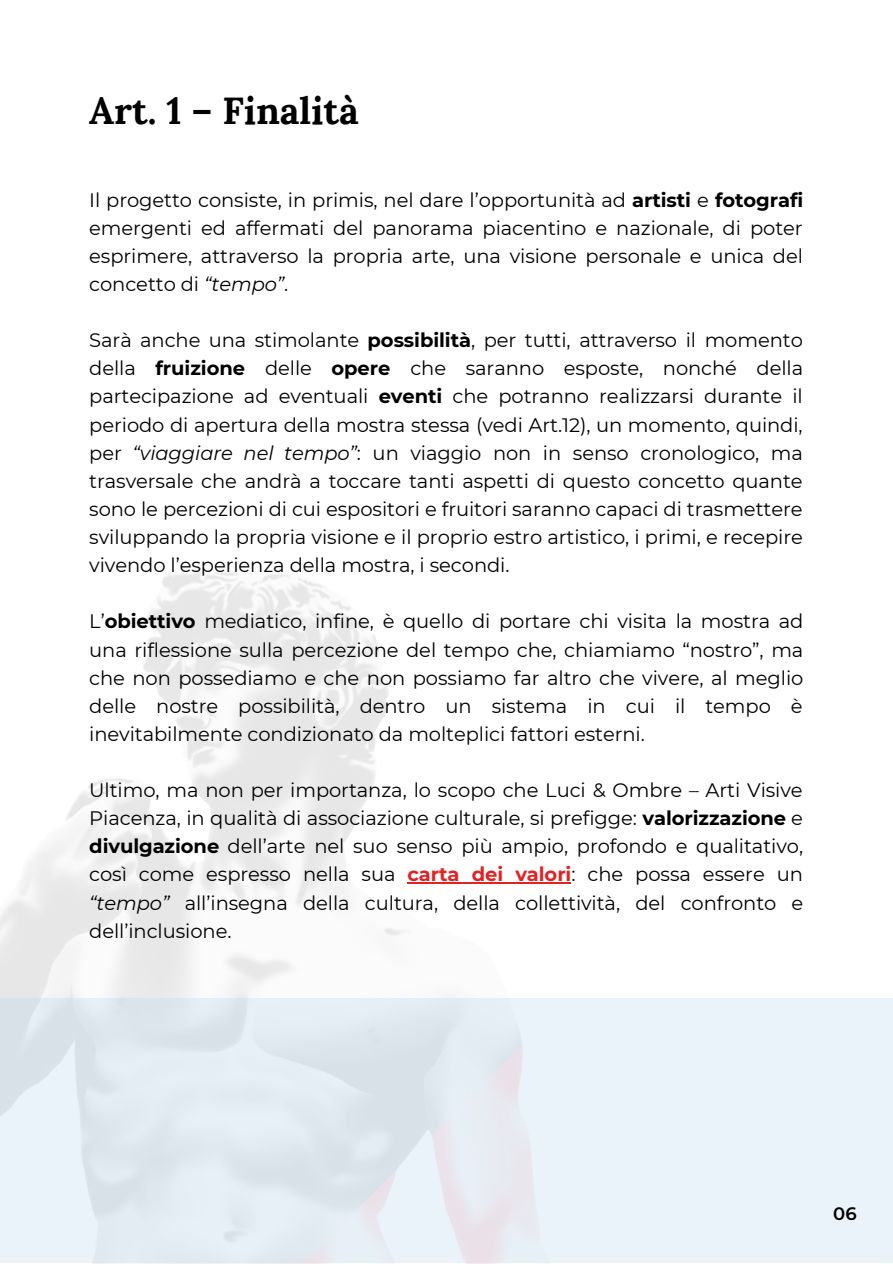
<style>
.page{position:relative;width:893px;height:1264px;background:#fff}
.page>*{position:absolute;margin:0;border:0;box-sizing:border-box;transform-origin:0 0}
.t1{font:700 37.5px "Lora";color:#000}
.t2{font:19.5px/28px "Montserrat";letter-spacing:-.005em;color:#000;text-align:justify}
.t3{font:600 18px "Montserrat";color:#000}
.s1{font-weight:700}
.s2{font-style:italic}
.s3{font-weight:700;color:#e12324}
</style>
<div class="page">
<img style="left:0;top:572px;width:730px;height:691px">
<hr style="left:407px;top:882px;width:164px;height:1px;background:#e12324">
<div style="left:0;top:997px;width:892px;height:265px;background:linear-gradient(to right,#e0e8ef,#ebf4fb)"></div>
<h1 class="t1" style="left:89px;top:79px;width:271px">Art. 1 – Finalità</h1>
<p class="t2" style="left:89px;top:185px;width:715px">Il progetto consiste, in primis, nel dare l’opportunità ad <span class="s1">artisti</span> e <span class="s1">fotografi </span>emergenti ed affermati del panorama piacentino e nazionale, di poter esprimere, attraverso la propria arte, una visione personale e unica del concetto di <span class="s2">“tempo”</span>.</p>
<p class="t2" style="left:89px;top:325px;width:715px">Sarà anche una stimolante <span class="s1">possibilità</span>, per tutti, attraverso il momento della <span class="s1">fruizione</span> delle <span class="s1">opere</span> che saranno esposte, nonché della partecipazione ad eventuali <span class="s1">eventi</span> che potranno realizzarsi durante il periodo di apertura della mostra stessa (vedi Art.12), un momento, quindi, per <span class="s2">“viaggiare nel tempo”</span>: un viaggio non in senso cronologico, ma trasversale che andrà a toccare tanti aspetti di questo concetto quante sono le percezioni di cui espositori e fruitori saranno capaci di trasmettere sviluppando la propria visione e il proprio estro artistico, i primi, e recepire vivendo l’esperienza della mostra, i secondi.</p>
<p class="t2" style="left:89px;top:606px;width:715px">L’<span class="s1">obiettivo</span> mediatico, infine, è quello di portare chi visita la mostra ad una riflessione sulla percezione del tempo che, chiamiamo “nostro”, ma che non possediamo e che non possiamo far altro che vivere, al meglio delle nostre possibilità, dentro un sistema in cui il tempo è inevitabilmente condizionato da molteplici fattori esterni.</p>
<p class="t2" style="left:89px;top:775px;width:715px">Ultimo, ma non per importanza, lo scopo che Luci &amp; Ombre – Arti Visive Piacenza, in qualità di associazione culturale, si prefigge: <span class="s1">valorizzazione</span> e <span class="s1">divulgazione</span> dell’arte nel suo senso più ampio, profondo e qualitativo, così come espresso nella sua <span class="s3">carta dei valori</span>: che possa essere un <span class="s2">“tempo”</span> all’insegna della cultura, della collettività, del confronto e dell’inclusione.</p>
<p class="t3" style="left:833px;top:1201px;width:25px">06</p>
</div>
